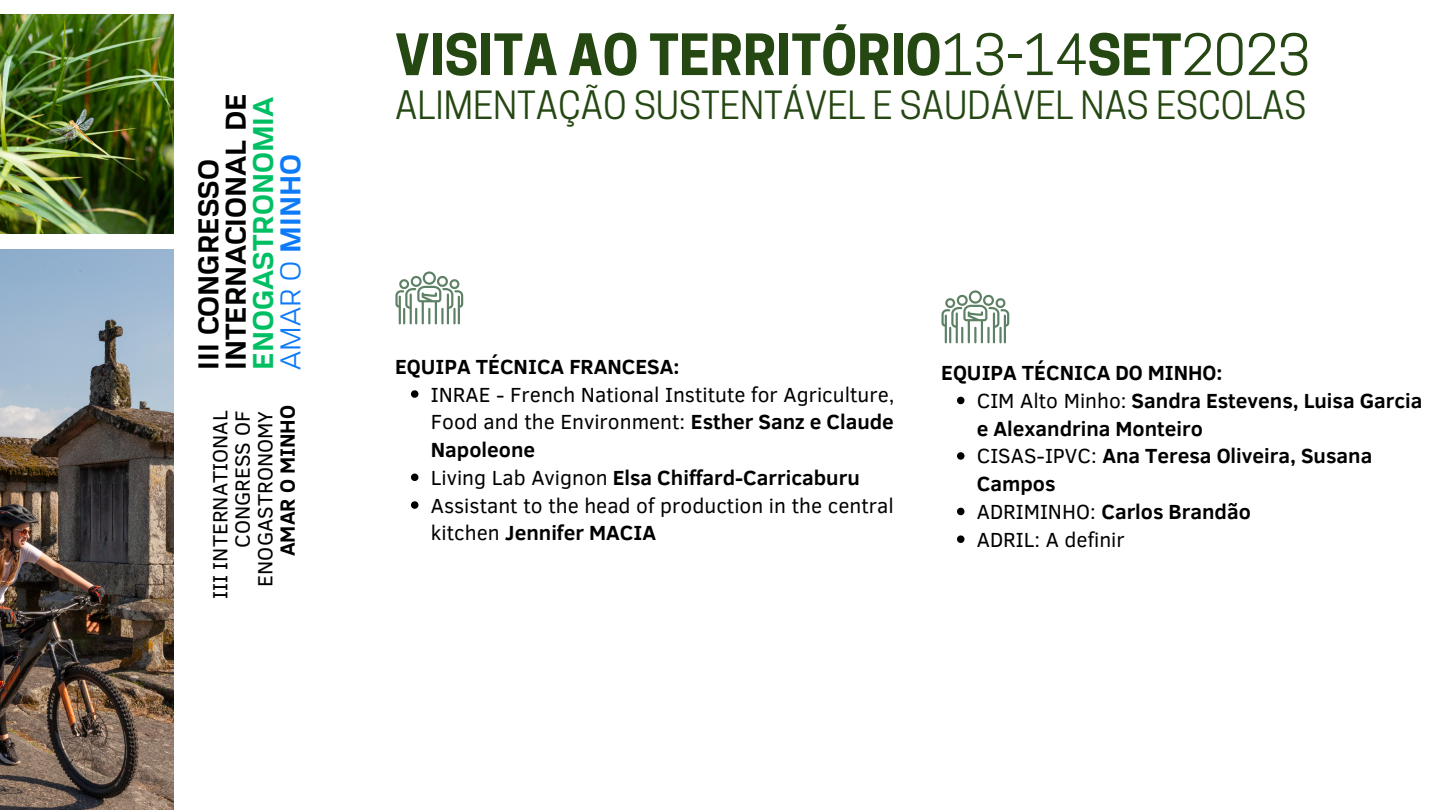
<style>
.page{position:relative;width:1440px;height:810px;background:#fff}
.page>*{position:absolute;margin:0;border:0;box-sizing:border-box;transform-origin:0 0}
.t1{font:700 53.5px "Cooper Hewitt";color:#254813}
.t2{font:36.5px "Cooper Hewitt";color:#254813}
.t3{font:700 30.2px "Akzentica 4 F";color:#000}
.t4{font:700 30.2px "Akzentica 4 F";color:#00bf63}
.t5{font:30.2px "Akzentica 4 F";color:#0d7afa}
.t6{font:21.1px "Clear Sans";color:#000}
.t7{font:700 21.1px "Clear Sans";color:#000}
.t8{font:700 21px/27.8px "Clear Sans";color:#000}
.t9{font:21px/27.8px "Clear Sans";color:#000;text-align:justify}
.s1{font-weight:700}
.s2{font-weight:400}
</style>
<div class="page">
<svg style="left:395px;top:271px;width:68px;height:53px"></svg>
<svg style="left:941px;top:290px;width:68px;height:53px"></svg>
<img style="left:0;top:14px;width:174px;height:219px">
<img style="left:0;top:249px;width:174px;height:561px">
<svg style="left:411px;top:390px;width:7px;height:8px"></svg>
<svg style="left:411px;top:474px;width:7px;height:7px"></svg>
<svg style="left:411px;top:501px;width:7px;height:8px"></svg>
<svg style="left:957px;top:397px;width:8px;height:7px"></svg>
<svg style="left:957px;top:452px;width:8px;height:8px"></svg>
<svg style="left:957px;top:508px;width:8px;height:7px"></svg>
<svg style="left:957px;top:535px;width:8px;height:8px"></svg>
<p class="t3" style="left:225px;top:370px;width:278px;rotate:-90deg">INTERNACIONAL DE</p>
<p class="t4" style="left:252px;top:370px;width:275px;rotate:-90deg">ENOGASTRONOMIA</p>
<p class="t5" style="left:279px;top:370px;width:218px;rotate:-90deg">AMAR O <span class="s1">MINHO</span></p>
<p class="t3" style="left:197px;top:370px;width:212px;rotate:-90deg">III CONGRESSO</p>
<p class="t6" style="left:205px;top:599px;width:190px;rotate:-90deg">III INTERNATIONAL</p>
<p class="t6" style="left:227px;top:548px;width:139px;rotate:-90deg">CONGRESS OF</p>
<p class="t6" style="left:250px;top:587px;width:177px;rotate:-90deg">ENOGASTRONOMY</p>
<p class="t7" style="left:272px;top:556px;width:153px;rotate:-90deg">AMAR O MINHO</p>
<p class="t1" style="left:395px;top:35px;width:916px">VISITA AO TERRITÓRIO<span class="s2">13-14</span>SET<span class="s2">2023</span></p>
<p class="t2" style="left:395px;top:91px;width:913px">ALIMENTAÇÃO SUSTENTÁVEL E SAUDÁVEL NAS ESCOLAS</p>
<p class="t8" style="left:395px;top:351px;width:286px">EQUIPA TÉCNICA FRANCESA:</p>
<p class="t9" style="left:431px;top:379px;width:465px">INRAE - French National Institute for Agriculture, Food and the Environment: <span class="s1">Esther Sanz e Claude Napoleone</span></p>
<p class="t8" style="left:431px;top:462px;width:430px"><span class="s2">Living Lab Avignon</span> Elsa Chiffard-Carricaburu</p>
<p class="t9" style="left:431px;top:490px;width:464px">Assistant to the head of production in the central kitchen <span class="s1">Jennifer MACIA</span></p>
<p class="t8" style="left:941px;top:358px;width:283px">EQUIPA TÉCNICA DO MINHO:</p>
<p class="t8" style="left:977px;top:386px;width:447px"><span class="s2">CIM Alto Minho:</span> Sandra Estevens, Luisa Garcia e Alexandrina Monteiro</p>
<p class="t8" style="left:977px;top:441px;width:397px"><span class="s2">CISAS-IPVC:</span> Ana Teresa Oliveira, Susana<br>Campos</p>
<p class="t8" style="left:977px;top:497px;width:276px"><span class="s2">ADRIMINHO:</span> Carlos Brandão</p>
<p class="t9" style="left:977px;top:524px;width:149px">ADRIL: A definir</p>
</div>
